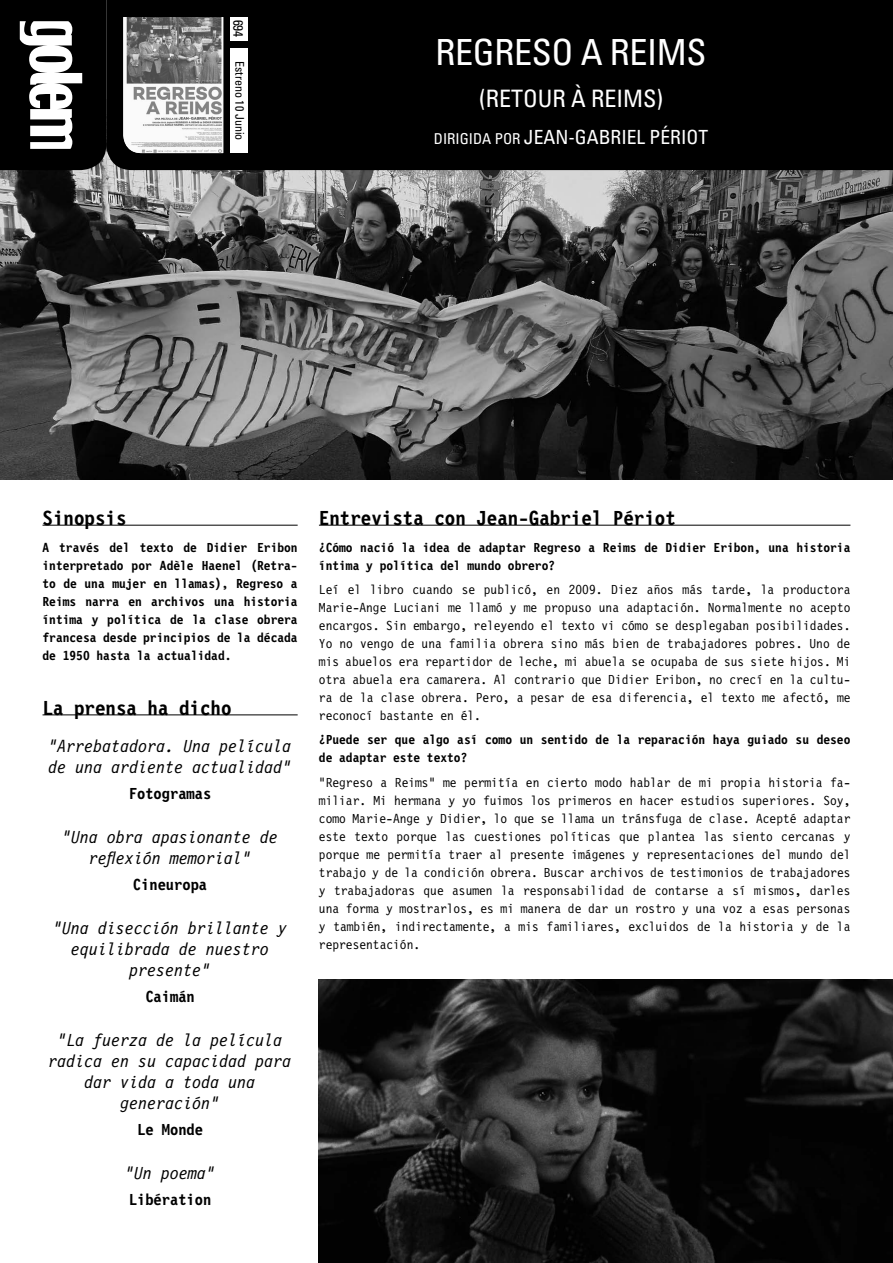
<style>
.page{position:relative;width:893px;height:1263px;background:#fff}
.page>*{position:absolute;margin:0;border:0;box-sizing:border-box;transform-origin:0 0}
.t1{font:condensed 36px "Univers";letter-spacing:-.01em;color:#fff}
.t2{font:condensed 24px "Univers";color:#fff}
.t3{font:700 21px "Letter Gothic 12 Pitch BT";color:#000}
.t4{font:condensed 19.5px "Univers";color:#fff}
.t5{font:italic 18px/21px "Letter Gothic 12 Pitch BT";color:#000;text-align:center}
.t6{font:700 16.5px "Letter Gothic 12 Pitch BT";color:#000}
.t7{font:13.5px/18px "Letter Gothic 12 Pitch BT";color:#000;text-align:justify}
.t8{font:700 13.5px/18px "Letter Gothic 12 Pitch BT";color:#000}
.t9{font:condensed 13.5px "Univers";color:#000}
.t10{font:condensed 12px "Univers";color:#000}
.s1{font-size:15px}
</style>
<div class="page">
<img style="left:0;top:170px;width:893px;height:309px">
<div style="left:106px;top:0;width:787px;height:170px;background:#000"></div>
<img style="left:123px;top:17px;width:100px;height:136px">
<div style="left:231px;top:17px;width:17px;height:23px;background:#fff"></div>
<div style="left:231px;top:48px;width:17px;height:105px;background:#fff"></div>
<hr style="left:43px;top:525px;width:255px;height:1px;background:#000">
<hr style="left:319px;top:525px;width:531px;height:1px;background:#000">
<svg style="left:0;top:0;width:106px;height:170px"></svg>
<hr style="left:43px;top:714px;width:255px;height:1px;background:#000">
<img style="left:319px;top:980px;width:574px;height:283px">
<p class="t9" style="left:247px;top:20px;width:19px;rotate:90deg">694</p>
<p class="t10" style="left:247px;top:61px;width:81px;rotate:90deg">Estreno 10 Junio</p>
<h1 class="t1" style="left:435px;top:29px;width:273px">REGRESO A REIMS</h1>
<h2 class="t2" style="left:479px;top:84px;width:186px">(RETOUR À REIMS)</h2>
<h3 class="t4" style="left:434px;top:125px;width:276px"><span class="s1">DIRIGIDA POR</span> JEAN-GABRIEL PÉRIOT</h3>
<h3 class="t3" style="left:43px;top:506px;width:85px">Sinopsis</h3>
<h3 class="t3" style="left:319px;top:506px;width:358px">Entrevista con Jean-Gabriel Périot</h3>
<p class="t8" style="left:43px;top:539px;width:257px;text-align:justify">A través del texto de Didier Eribon interpretado por Adèle Haenel (Retra&shy;to de una mujer en llamas), Regreso a Reims narra en archivos una historia íntima y política de la clase obrera francesa desde principios de la década de 1950 hasta la actualidad.</p>
<p class="t8" style="left:319px;top:539px;width:533px">¿Cómo nació la idea de adaptar Regreso a Reims de Didier Eribon, una historia íntima y política del mundo obrero?</p>
<p class="t7" style="left:319px;top:581px;width:533px">Leí el libro cuando se publicó, en 2009. Diez años más tarde, la productora Marie-Ange Luciani me llamó y me propuso una adaptación. Normalmente no acepto encargos. Sin embargo, releyendo el texto vi cómo se desplegaban posibilidades.<br>Yo no vengo de una familia obrera sino más bien de trabajadores pobres. Uno de mis abuelos era repartidor de leche, mi abuela se ocupaba de sus siete hijos. Mi otra abuela era camarera. Al contrario que Didier Eribon, no crecí en la cultu&shy;ra de la clase obrera. Pero, a pesar de esa diferencia, el texto me afectó, me reconocí bastante en él.</p>
<p class="t8" style="left:319px;top:731px;width:533px">¿Puede ser que algo así como un sentido de la reparación haya guiado su deseo de adaptar este texto?</p>
<p class="t7" style="left:319px;top:773px;width:533px">“Regreso a Reims” me permitía en cierto modo hablar de mi propia historia fa&shy;miliar. Mi hermana y yo fuimos los primeros en hacer estudios superiores. Soy, como Marie-Ange y Didier, lo que se llama un tránsfuga de clase. Acepté adaptar este texto porque las cuestiones políticas que plantea las siento cercanas y porque me permitía traer al presente imágenes y representaciones del mundo del trabajo y de la condición obrera. Buscar archivos de testimonios de trabajadores y trabajadoras que asumen la responsabilidad de contarse a sí mismos, darles una forma y mostrarlos, es mi manera de dar un rostro y una voz a esas personas y también, indirectamente, a mis familiares, excluidos de la historia y de la representación.</p>
<h3 class="t3" style="left:43px;top:696px;width:190px">La prensa ha dicho</h3>
<h3 class="t5" style="left:49px;top:736px;width:245px;text-align:left">”Arrebatadora. Una película de una ardiente actualidad”</h3>
<p class="t6" style="left:129px;top:784px;width:84px">Fotogramas</p>
<h3 class="t5" style="left:62px;top:827px;width:217px">”Una obra apasionante de reflexión memorial”</h3>
<p class="t6" style="left:133px;top:875px;width:76px">Cineuropa</p>
<h3 class="t5" style="left:53px;top:918px;width:235px">”Una disección brillante y equilibrada de nuestro presente”</h3>
<p class="t6" style="left:145px;top:987px;width:51px">Caimán</p>
<h3 class="t5" style="left:49px;top:1030px;width:245px">”La fuerza de la película radica en su capacidad para dar vida a toda una generación”</h3>
<p class="t6" style="left:137px;top:1120px;width:67px">Le Monde</p>
<h3 class="t5" style="left:125px;top:1163px;width:91px">”Un poema”</h3>
<p class="t6" style="left:129px;top:1190px;width:84px">Libération</p>
</div>
